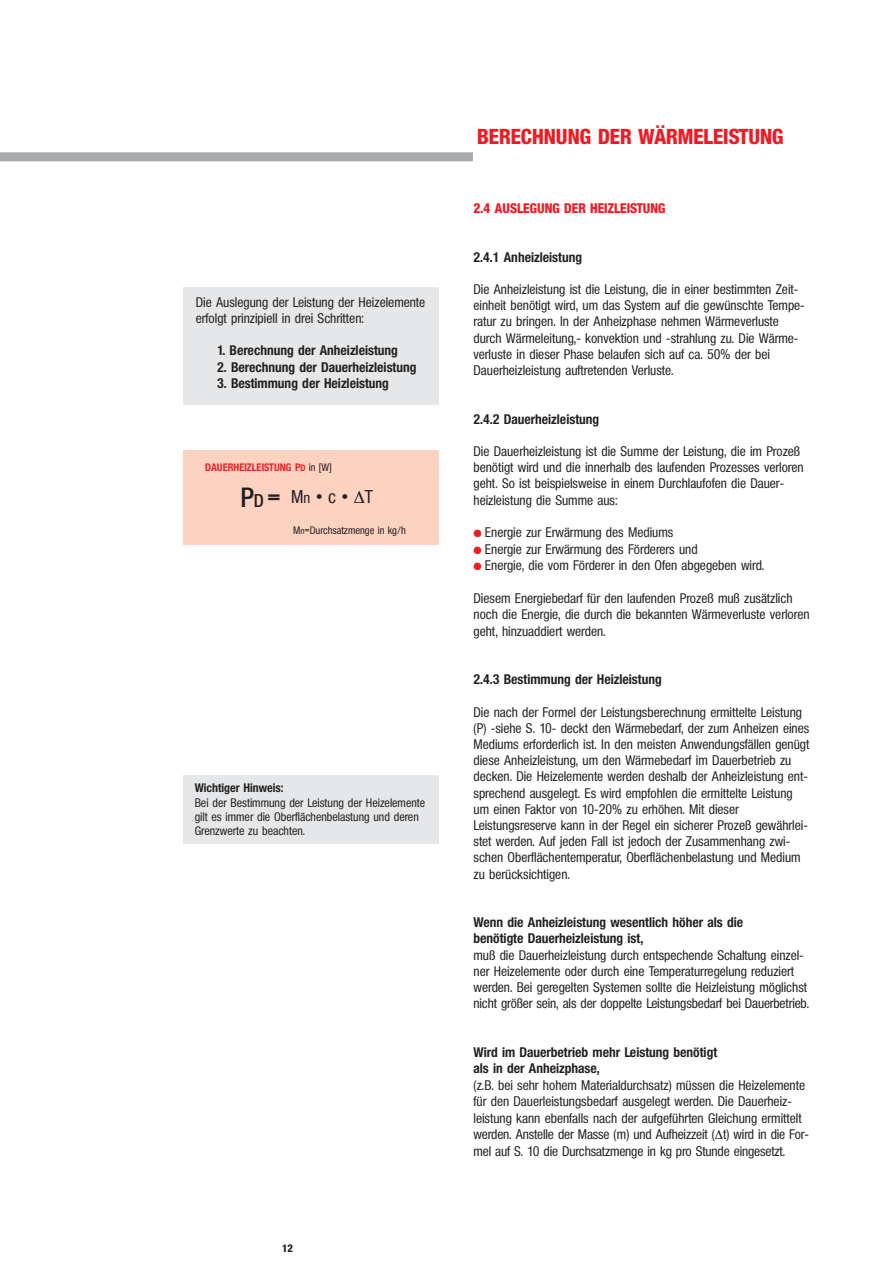
<style>
.page{position:relative;width:893px;height:1263px;background:#fff}
.page>*{position:absolute;margin:0;border:0;box-sizing:border-box;transform-origin:0 0}
.t1{font:800 21px "Colnova";color:#ed1c24}
.t2{font:500 18px "Colnova";color:#231f20}
.t3{font:500 13.5px/16.2px "Colnova";color:#231f20}
.t4{font:700 13.5px/16.2px "Colnova";color:#231f20}
.t5{font:800 13.5px "Colnova";color:#ed1c24}
.t6{font:500 12px/14.4px "Colnova";color:#231f20}
.t7{font:700 12px "Colnova";color:#231f20}
.t8{font:700 10.5px "Colnova";color:#ed1c24}
.t9{font:500 10.5px "Colnova";color:#231f20}
.t10{font:800 10.5px "Colnova";color:#231f20}
.s1{font-size:9px}
.s2{font-weight:500;color:#231f20}
.s3{font-weight:600;font-size:27px}
.s4{font-weight:600}
.s5{font-size:15px}
.s6{font-family:"Olnova";font-stretch:condensed}
.s7{color:#ed1c24}
</style>
<div class="page">
<div style="left:0;top:152px;width:473px;height:9px;background:#a7a9ac"></div>
<div style="left:184px;top:450px;width:255px;height:95px;background:#fcd2c1"></div>
<div style="left:184px;top:775px;width:255px;height:68px;background:#e6e7e8"></div>
<div style="left:184px;top:287px;width:255px;height:118px;background:#e6e7e8"></div>
<p class="t3" style="left:196px;top:295px;width:231px">Die Auslegung der Leistung der Heizelemente erfolgt prinzipiell in drei Schritten:</p>
<p class="t4" style="left:217px;top:344px;width:182px">1. Berechnung der Anheizleistung</p>
<p class="t4" style="left:217px;top:360px;width:201px">2. Berechnung der Dauerheizleistung</p>
<p class="t4" style="left:217px;top:376px;width:173px">3. Bestimmung der Heizleistung</p>
<p class="t8" style="left:205px;top:463px;width:128px">DAUERHEIZLEISTUNG P<span class="s1">D</span> <span class="s2">in [W]</span></p>
<h2 class="t2" style="left:241px;top:490px;width:134px"><span class="s3">P</span><span class="s4">D</span><span class="s3">=</span> M<span class="s5">n</span> • c • <span class="s6">Δ</span>T</h2>
<p class="t9" style="left:293px;top:527px;width:114px">M<span class="s1">n</span>=Durchsatzmenge in kg/h</p>
<p class="t7" style="left:195px;top:784px;width:90px">Wichtiger Hinweis:</p>
<p class="t6" style="left:195px;top:796px;width:232px">Bei der Bestimmung der Leistung der Heizelemente gilt es immer die Oberflächenbelastung und deren<br>Grenzwerte zu beachten.</p>
<p class="t10" style="left:282px;top:1244px;width:12px">12</p>
<h1 class="t1" style="left:477px;top:129px;width:308px">BERECHNUNG DER WÄRMELEISTUNG</h1>
<p class="t5" style="left:473px;top:203px;width:194px">2.4 AUSLEGUNG DER HEIZLEISTUNG</p>
<p class="t4" style="left:473px;top:250px;width:110px">2.4.1 Anheizleistung</p>
<p class="t3" style="left:473px;top:282px;width:333px">Die Anheizleistung ist die Leistung, die in einer bestimmten Zeit - einheit benötigt wird, um das System auf die gewünschte Tempe - ratur zu bringen. In der Anheizphase nehmen Wärme verluste durch Wärmeleitung,- konvektion und -strahlung zu. Die Wärme - verluste in dieser Phase belaufen sich auf ca. 50% der bei Dauerheizleistung auftretenden Verluste.</p>
<p class="t4" style="left:473px;top:412px;width:127px">2.4.2 Dauerheizleistung</p>
<p class="t3" style="left:473px;top:444px;width:332px">Die Dauerheizleistung ist die Summe der Leistung, die im Prozeß benötigt wird und die innerhalb des laufenden Prozesses verloren geht. So ist beispielsweise in einem Durchlaufofen die Dauer - heizleistung die Summe aus:</p>
<p class="t3" style="left:473px;top:525px;width:201px"><span class="s7">●</span> Energie zur Erwärmung des Mediums</p>
<p class="t3" style="left:473px;top:542px;width:226px"><span class="s7">●</span> Energie zur Erwärmung des Förderers und</p>
<p class="t3" style="left:473px;top:559px;width:292px"><span class="s7">●</span> Energie, die vom Förderer in den Ofen abgegeben wird.</p>
<p class="t3" style="left:473px;top:591px;width:338px">Diesem Energiebedarf für den laufenden Prozeß muß zusätzlich noch die Energie, die durch die bekannten Wärmeverluste verloren geht, hinzuaddiert werden.</p>
<p class="t4" style="left:473px;top:672px;width:190px">2.4.3 Bestimmung der Heizleistung</p>
<p class="t3" style="left:473px;top:705px;width:337px">Die nach der Formel der Leistungsberechnung ermittelte Leistung (P) -siehe S. 10- deckt den Wärmebedarf, der zum Anheizen eines Mediums erforderlich ist. In den meisten Anwendungsfällen genügt diese Anheizleistung, um den Wärmebedarf im Dauer betrieb zu decken. Die Heizelemente werden deshalb der Anheiz leistung ent&shy;sprechend ausgelegt. Es wird empfohlen die ermittelte Leistung um einen Faktor von 10-20% zu erhöhen. Mit dieser Leistungsreserve kann in der Regel ein sicherer Prozeß gewährlei&shy;stet werden. Auf jeden Fall ist jedoch der Zusammenhang zwi&shy;schen Oberflächentemperatur, Oberflächenbelastung und Medium zu berücksichtigen.</p>
<p class="t4" style="left:473px;top:915px;width:271px">Wenn die Anheizleistung wesentlich höher als die benötigte Dauerheizleistung ist,</p>
<p class="t3" style="left:473px;top:948px;width:337px">muß die Dauerheizleistung durch entspechende Schaltung einzel&shy;ner Heizelemente oder durch eine Temperaturregelung reduziert werden. Bei geregelten Systemen sollte die Heizleistung möglichst nicht größer sein, als der doppelte Leistungsbedarf bei Dauer betrieb.</p>
<p class="t4" style="left:473px;top:1045px;width:245px">Wird im Dauerbetrieb mehr Leistung benötigt als in der Anheizphase,</p>
<p class="t3" style="left:473px;top:1078px;width:337px">(z.B. bei sehr hohem Materialdurchsatz) müssen die Heizelemente für den Dauerleistungsbedarf ausgelegt werden. Die Dauerheiz - leistung kann ebenfalls nach der aufgeführten Gleichung ermittelt werden. Anstelle der Masse (m) und Aufheizzeit (<span class="s6">Δ</span>t) wird in die For - mel auf S. 10 die Durchsatzmenge in kg pro Stunde eingesetzt.</p>
</div>
